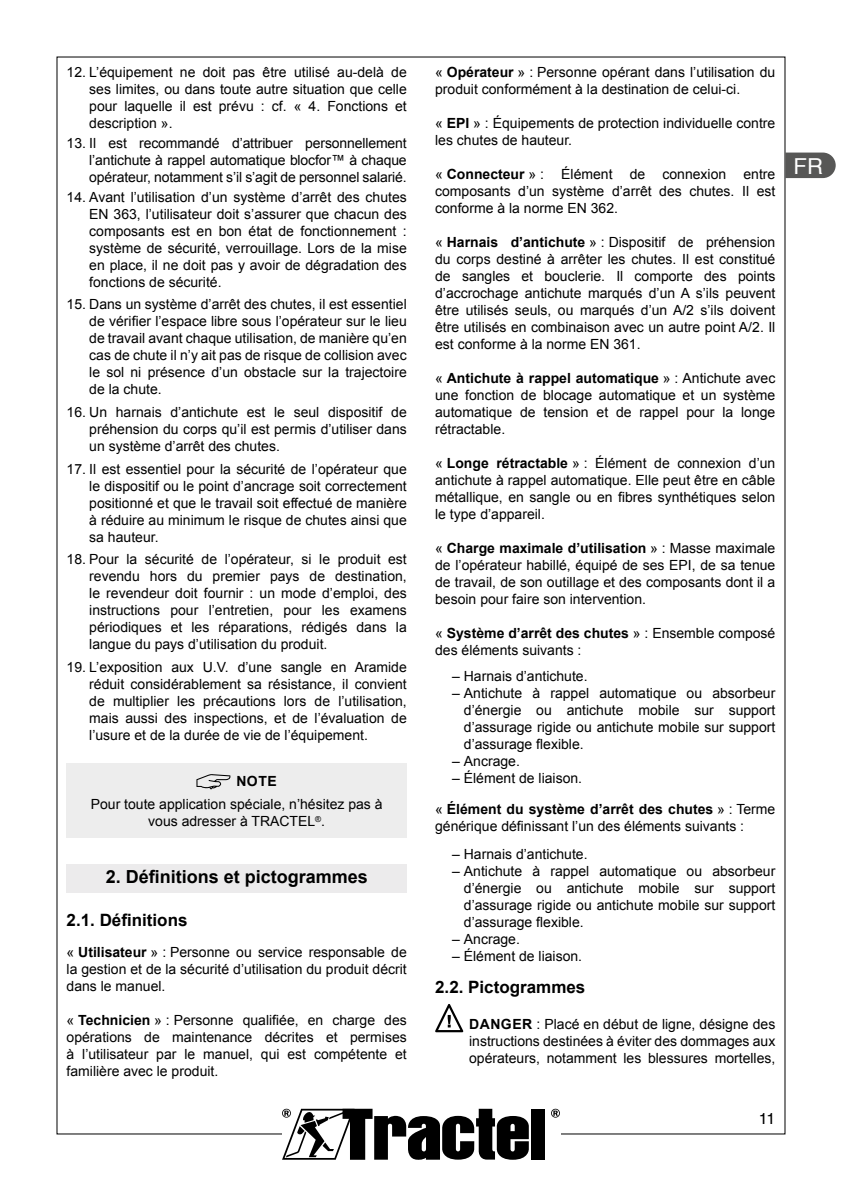
<style>
.page{position:relative;width:842px;height:1191px;background:#fff}
.page>*{position:absolute;margin:0;border:0;box-sizing:border-box;transform-origin:0 0}
.t1{font:22px "Helvetica";color:#fff}
.t2{font:700 18px "Arial";color:#000}
.t3{font:700 17px "Arial";color:#000}
.t4{font:16px "Helvetica";color:#000}
.t5{font:14px/17px "Arial";color:#000;text-align:justify}
.t6{font:700 14px "Arial";color:#000}
.s1{font-weight:700}
</style>
<div class="page">
<div style="left:531px;top:1109px;width:13px;height:50px;background:#000"></div>
<svg style="left:282px;top:1108px;width:247px;height:51px"></svg>
<svg style="left:551px;top:1108px;width:9px;height:9px"></svg>
<svg style="left:785px;top:153px;width:51px;height:25px"></svg>
<div style="left:67px;top:864px;width:340px;height:28px;background:#ecebec"></div>
<div style="left:67px;top:762px;width:340px;height:75px;background:#ededed"></div>
<svg style="left:196px;top:774px;width:35px;height:15px"></svg>
<svg style="left:435px;top:1004px;width:28px;height:28px"></svg>
<p class="t5" style="left:89px;top:64px;width:319px;text-indent:-23px">12. L’équipement ne doit pas être utilisé au-delà de ses limites, ou dans toute autre situation que celle pour laquelle il est prévu : cf. « 4. Fonctions et description ».</p>
<p class="t5" style="left:89px;top:134px;width:319px;text-indent:-23px">13. Il est recommandé d’attribuer personnellement l’antichute à rappel automatique blocfor™ à chaque opérateur, notamment s’il s’agit de personnel salarié.</p>
<p class="t5" style="left:89px;top:188px;width:319px;text-indent:-23px">14. Avant l’utilisation d’un système d’arrêt des chutes EN 363, l’utilisateur doit s’assurer que chacun des composants est en bon état de fonctionnement : système de sécurité, verrouillage. Lors de la mise en place, il ne doit pas y avoir de dégradation des fonctions de sécurité.</p>
<p class="t5" style="left:89px;top:296px;width:319px;text-indent:-23px">15. Dans un système d’arrêt des chutes, il est essentiel de vérifier l’espace libre sous l’opérateur sur le lieu de travail avant chaque utilisation, de manière qu’en cas de chute il n’y ait pas de risque de collision avec le sol ni présence d’un obstacle sur la trajectoire de la chute.</p>
<p class="t5" style="left:89px;top:403px;width:319px;text-indent:-23px">16. Un harnais d’antichute est le seul dispositif de préhension du corps qu’il est permis d’utiliser dans un système d’arrêt des chutes.</p>
<p class="t5" style="left:89px;top:460px;width:319px;text-indent:-23px">17. Il est essentiel pour la sécurité de l’opérateur que le dispositif ou le point d’ancrage soit correctement positionné et que le travail soit effectué de manière à réduire au minimum le risque de chutes ainsi que sa hauteur.</p>
<p class="t5" style="left:89px;top:551px;width:319px;text-indent:-23px">18. Pour la sécurité de l’opérateur, si le produit est revendu hors du premier pays de destination, le revendeur doit fournir : un mode d’emploi, des instructions pour l’entretien, pour les examens périodiques et les réparations, rédigés dans la langue du pays d’utilisation du produit.</p>
<p class="t5" style="left:89px;top:658px;width:319px;text-indent:-23px">19. L’exposition aux U.V. d’une sangle en Aramide réduit considérablement sa résistance, il convient de multiplier les précautions lors de l’utilisation, mais aussi des inspections, et de l’évaluation de l’usure et de la durée de vie de l’équipement.</p>
<p class="t6" style="left:236px;top:771px;width:42px">NOTE</p>
<p class="t5" style="left:91px;top:796px;width:293px;text-align:center">Pour toute application spéciale, n’hésitez pas à vous adresser à TRACTEL<sup>®</sup>.</p>
<p class="t2" style="left:106px;top:864px;width:264px">2. Définitions et pictogrammes</p>
<p class="t3" style="left:67px;top:907px;width:122px">2.1. Définitions</p>
<p class="t5" style="left:67px;top:943px;width:342px">« <span class="s1">Utilisateur</span> » : Personne ou service responsable de la gestion et de la sécurité d’utilisation du produit décrit dans le manuel.</p>
<p class="t5" style="left:67px;top:1011px;width:342px">« <span class="s1">Technicien</span> » : Personne qualifiée, en charge des opérations de maintenance décrites et permises à l’utilisateur par le manuel, qui est compétente et familière avec le produit.</p>
<p class="t5" style="left:435px;top:64px;width:342px">« <span class="s1">Opérateur</span> » : Personne opérant dans l’utilisation du produit conformément à la destination de celui-ci.</p>
<p class="t5" style="left:435px;top:115px;width:342px">« <span class="s1">EPI</span> » : Équipements de protection individuelle contre les chutes de hauteur.</p>
<p class="t5" style="left:435px;top:166px;width:342px">« <span class="s1">Connecteur</span> » : Élément de connexion entre composants d’un système d’arrêt des chutes. Il est conforme à la norme EN 362.</p>
<p class="t5" style="left:435px;top:234px;width:342px">« <span class="s1">Harnais d’antichute</span> » : Dispositif de préhension du corps destiné à arrêter les chutes. Il est constitué de sangles et bouclerie. Il comporte des points d’accrochage antichute marqués d’un A s’ils peuvent être utilisés seuls, ou marqués d’un A/2 s’ils doivent être utilisés en combinaison avec un autre point A/2. Il est conforme à la norme EN 361.</p>
<p class="t5" style="left:435px;top:369px;width:342px">« <span class="s1">Antichute à rappel automatique</span> » : Antichute avec une fonction de blocage automatique et un système automatique de tension et de rappel pour la longe rétractable.</p>
<p class="t5" style="left:435px;top:454px;width:342px">« <span class="s1">Longe rétractable</span> » : Élément de connexion d’un antichute à rappel automatique. Elle peut être en câble métallique, en sangle ou en fibres synthétiques selon le type d’appareil.</p>
<p class="t5" style="left:435px;top:539px;width:342px">« <span class="s1">Charge maximale d’utilisation</span> » : Masse maximale de l’opérateur habillé, équipé de ses EPI, de sa tenue de travail, de son outillage et des composants dont il a besoin pour faire son intervention.</p>
<p class="t5" style="left:435px;top:624px;width:342px">« <span class="s1">Système d’arrêt des chutes</span> » : Ensemble composé des éléments suivants :</p>
<p class="t5" style="left:452px;top:667px;width:137px">– Harnais d’antichute.</p>
<p class="t5" style="left:464px;top:684px;width:313px;text-indent:-12px">– Antichute à rappel automatique ou absorbeur d’énergie ou antichute mobile sur support d’assurage rigide ou antichute mobile sur support d’assurage flexible.</p>
<p class="t5" style="left:452px;top:752px;width:69px">– Ancrage.</p>
<p class="t5" style="left:452px;top:769px;width:131px">– Élément de liaison.</p>
<p class="t5" style="left:435px;top:800px;width:342px">« <span class="s1">Élément du système d’arrêt des chutes</span> » : Terme générique définissant l’un des éléments suivants :</p>
<p class="t5" style="left:452px;top:845px;width:137px">– Harnais d’antichute.</p>
<p class="t5" style="left:464px;top:862px;width:313px;text-indent:-12px">– Antichute à rappel automatique ou absorbeur d’énergie ou antichute mobile sur support d’assurage rigide ou antichute mobile sur support d’assurage flexible.</p>
<p class="t5" style="left:452px;top:930px;width:69px">– Ancrage.</p>
<p class="t5" style="left:452px;top:947px;width:131px">– Élément de liaison.</p>
<p class="t3" style="left:435px;top:974px;width:152px">2.2. Pictogrammes</p>
<p class="t5" style="left:469px;top:1016px;width:308px"><span class="s1">DANGER</span> : Placé en début de ligne, désigne des instructions destinées à éviter des dommages aux opérateurs, notamment les blessures mortelles,</p>
<p class="t4" style="left:759px;top:1106px;width:18px">11</p>
<h1 class="t1" style="left:794px;top:149px;width:31px">FR</h1>
</div>
